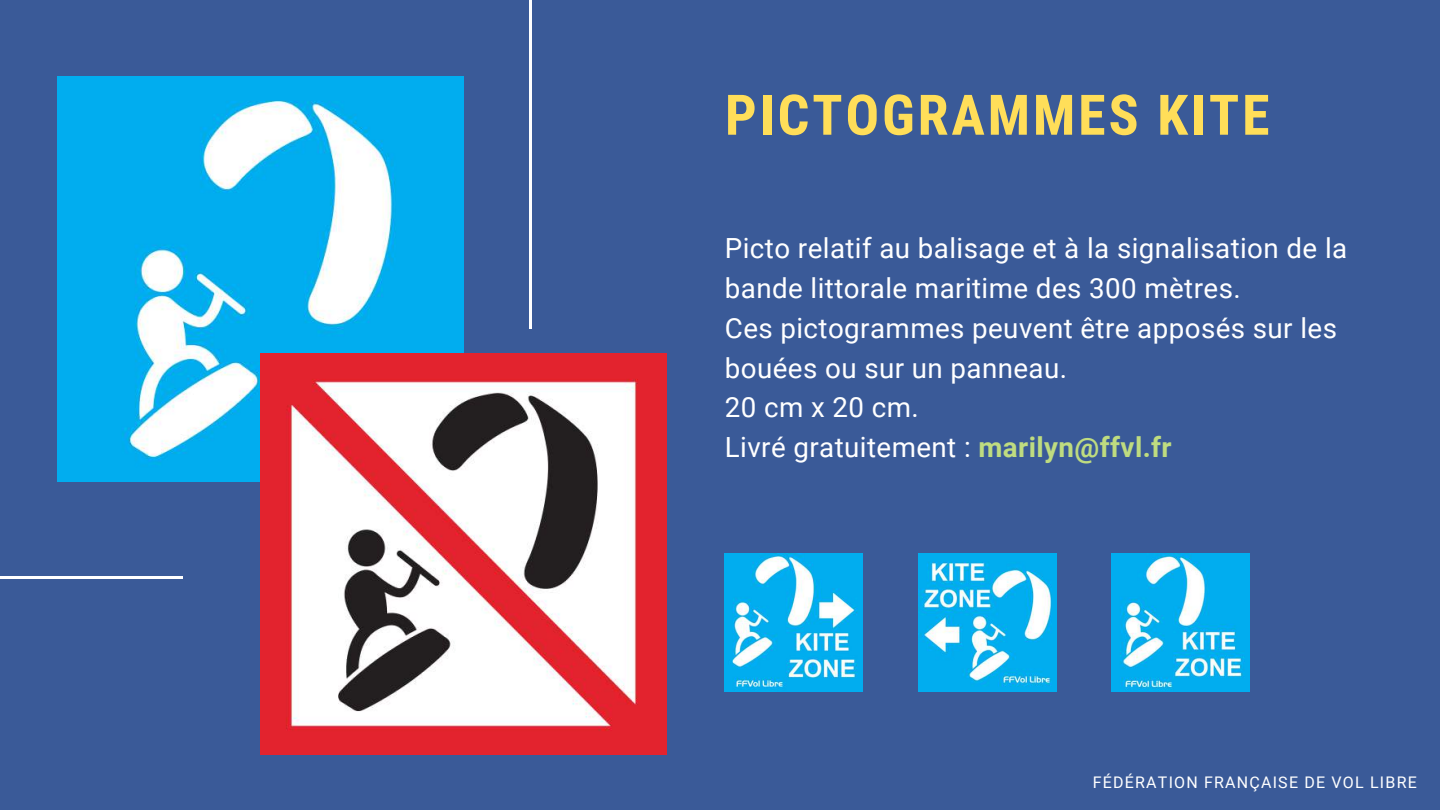
<style>
.page{position:relative;width:1440px;height:810px;background:#3a5a98}
.page>*{position:absolute;margin:0;border:0;box-sizing:border-box;transform-origin:0 0}
.t1{font:700 56px "Roboto Condensed";letter-spacing:.05em;color:#ffde59}
.t2{font:27.8px/39.8px "Roboto";letter-spacing:.015em;color:#fff}
.t3{font:16px "Roboto";letter-spacing:.075em;color:#fff}
.s1{font-weight:700;color:#bfdc80}
</style>
<div class="page">
<img style="left:57px;top:77px;width:407px;height:405px">
<img style="left:260px;top:354px;width:407px;height:400px">
<hr style="left:529px;top:0;width:3px;height:329px;background:#fff">
<hr style="left:0;top:576px;width:183px;height:3px;background:#fff">
<img style="left:1111px;top:554px;width:138px;height:138px">
<img style="left:919px;top:554px;width:138px;height:138px">
<img style="left:725px;top:554px;width:138px;height:138px">
<h1 class="t1" style="left:725px;top:83px;width:546px">PICTOGRAMMES KITE</h1>
<p class="t2" style="left:725px;top:229px;width:624px">Picto relatif au balisage et à la signalisation de la bande littorale maritime des 300 mètres.<br>Ces pictogrammes peuvent être apposés sur les bouées ou sur un panneau.<br>20 cm x 20 cm.<br>Livré gratuitement : <span class="s1">marilyn@ffvl.fr</span></p>
<p class="t3" style="left:1093px;top:773px;width:325px">FÉDÉRATION FRANÇAISE DE VOL LIBRE</p>
</div>
